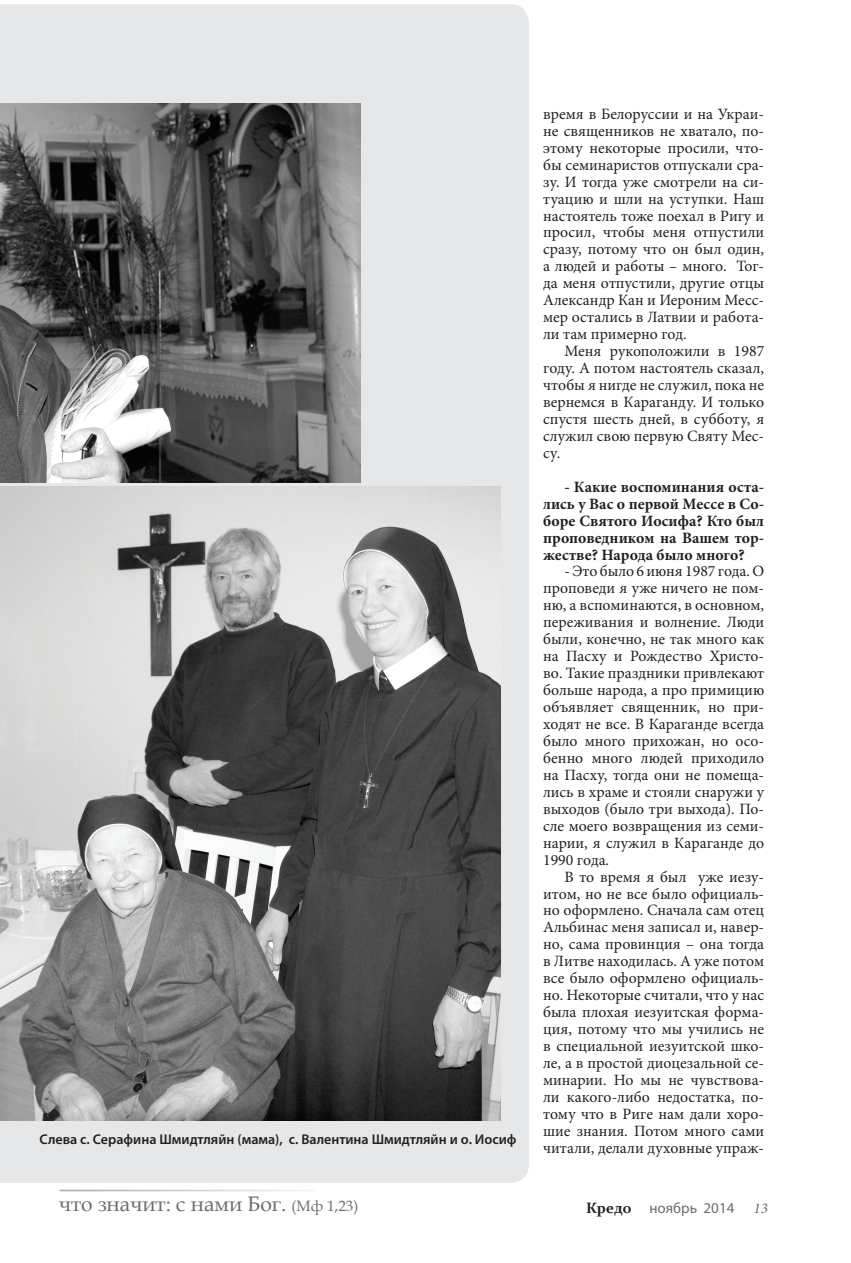
<style>
.page{position:relative;width:851px;height:1263px;background:#fff}
.page>*{position:absolute;margin:0;border:0;box-sizing:border-box;transform-origin:0 0}
.t1{font:21px "Book Antiqua";color:#6c6d70}
.t2{font:15.75px/17px "Minion Pro";color:#231f20;text-align:justify}
.t3{font:700 15.75px/17px "Minion Pro";color:#231f20;text-align:justify}
.t4{font:15px "Myriad Pro";color:#6c6d70}
.t5{font:italic 15px "Minion Pro";color:#6c6d70}
.t6{font:600 14.1px "Myriad Pro";color:#231f20}
.s1{font-size:15px}
.s2{font-family:"Constantia";font-weight:700;color:#231f20}
</style>
<div class="page">
<div style="left:0;top:4px;width:528px;height:1179px;background:#e6e7e9"></div>
<img style="left:0;top:486px;width:500px;height:634px">
<img style="left:0;top:103px;width:360px;height:380px">
<p class="t6" style="left:39px;top:1131px;width:478px">Слева с. Серафина Шмидтляйн (мама), с. Валентина Шмидтляйн и о. Иосиф</p>
<p class="t2" style="left:543px;top:105px;width:222px">время в Белоруссии и на Украи&shy;не священников не хватало, по&shy;этому некоторые просили, что&shy;бы семинаристов отпускали сра&shy;зу. И тогда уже смотрели на си&shy;туацию и шли на уступки. Наш настоятель тоже поехал в Ригу и просил, чтобы меня отпустили сразу, потому что он был один, а людей и работы – много. Тог&shy;да меня отпустили, другие отцы Александр Кан и Иероним Месс&shy;мер остались в Латвии и работа&shy;ли там примерно год.</p>
<p class="t2" style="left:543px;top:343px;width:222px;text-indent:21px">Меня рукоположили в 1987 году. А потом настоятель сказал, чтобы я нигде не служил, пока не вернемся в Караганду. И только спустя шесть дней, в субботу, я служил свою первую Святу Мес&shy;су.</p>
<p class="t3" style="left:543px;top:478px;width:222px;text-indent:21px">- Какие воспоминания оста&shy;лись у Вас о первой Мессе в Со&shy;боре Святого Иосифа? Кто был проповедником на Вашем тор&shy;жестве? Народа было много?</p>
<p class="t2" style="left:543px;top:563px;width:222px;text-indent:21px">- Это было 6 июня 1987 года. О проповеди я уже ничего не пом&shy;ню, а вспоминаются, в основном, переживания и волнение. Люди были, конечно, не так много как на Пасху и Рождество Христо&shy;во. Такие праздники привлекают больше народа, а про примицию объявляет священник, но при&shy;ходят не все. В Караганде всегда было много прихожан, но осо&shy;бенно много людей приходило на Пасху, тогда они не помеща&shy;лись в храме и стояли снаружи у выходов (было три выхода). По&shy;сле моего возвращения из семи&shy;нарии, я служил в Караганде до 1990 года.</p>
<p class="t2" style="left:543px;top:868px;width:222px;text-indent:21px">В то время я был уже иезу&shy;итом, но не все было официаль&shy;но оформлено. Сначала сам отец Альбинас меня записал и, навер&shy;но, сама провинция – она тогда в Литве находилась. А уже потом все было оформлено официаль&shy;но. Некоторые считали, что у нас была плохая иезуитская форма&shy;ция, потому что мы учились не в специальной иезуитской шко&shy;ле, а в простой диоцезальной се&shy;минарии. Но мы не чувствова&shy;ли какого-либо недостатка, по&shy;тому что в Риге нам дали хоро&shy;шие знания. Потом много сами читали, делали духовные упраж-</p>
<h1 class="t1" style="left:59px;top:1189px;width:300px">что значит: с нами Бог. <span class="s1">(Мф 1,23)</span></h1>
<p class="t4" style="left:586px;top:1199px;width:150px"><span class="s2">Кредо</span> ноябрь 2014</p>
<p class="t5" style="left:753px;top:1198px;width:16px">13</p>
</div>
